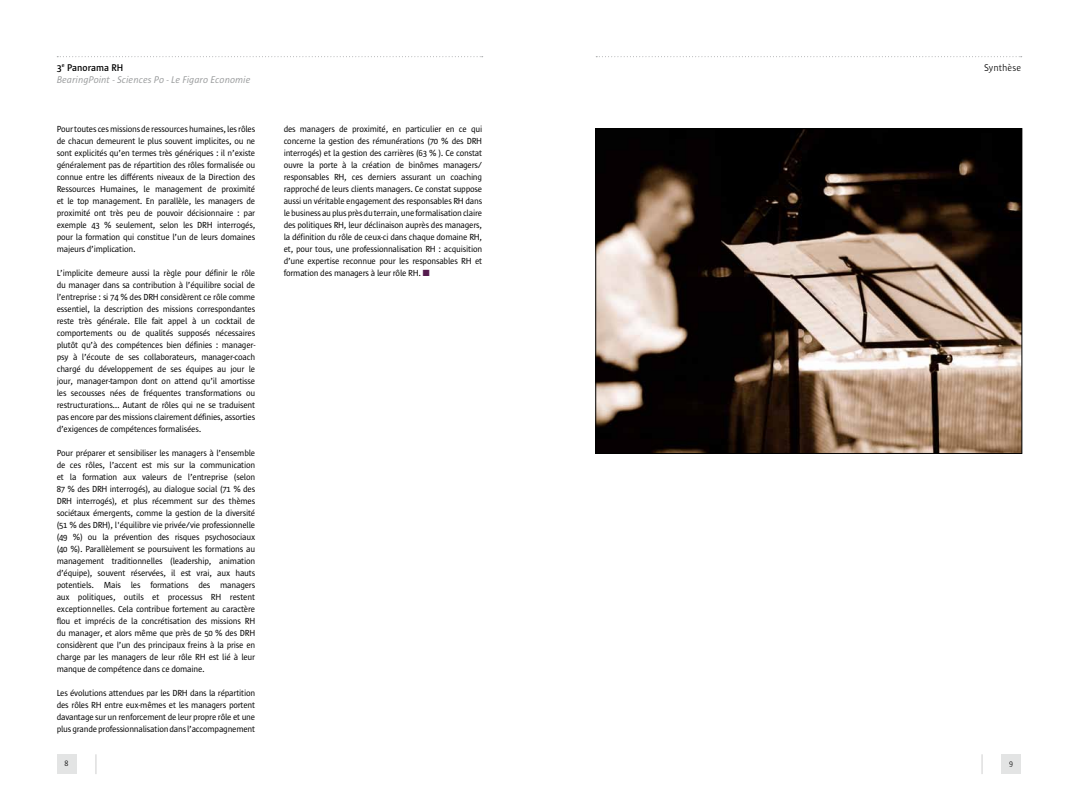
<style>
.page{position:relative;width:1078px;height:794px;background:#fff}
.page>*{position:absolute;margin:0;border:0;box-sizing:border-box;transform-origin:0 0}
.t1{font:italic 10px "Sun Hf 5 i";color:#9c9e9f}
.t2{font:600 10px "Sun Hf 6";color:#000}
.t3{font:300 10px "Sun Hf 3";color:#000}
.t4{font:9px/12px "Sun Hf 5";letter-spacing:-.025em;color:#000;text-align:justify}
.t5{font:300 8px "Sun Hf 3";color:#000}
.s1{color:#551b4e}
</style>
<div class="page">
<svg style="left:57px;top:56px;width:425px;height:1px"></svg>
<svg style="left:596px;top:56px;width:425px;height:1px"></svg>
<svg style="left:95px;top:754px;width:1px;height:20px"></svg>
<svg style="left:981px;top:754px;width:1px;height:20px"></svg>
<div style="left:57px;top:754px;width:20px;height:20px;background:#e3e4e4"></div>
<div style="left:1001px;top:754px;width:19px;height:20px;background:#e3e4e4"></div>
<img style="left:597px;top:130px;width:422px;height:322px">
<div style="left:595px;top:128px;width:426px;height:326px;border:1px solid #000"></div>
<p class="t2" style="left:57px;top:62px;width:68px">3<sup>e</sup> Panorama RH</p>
<p class="t1" style="left:57px;top:74px;width:195px">BearingPoint - Sciences Po - Le Figaro Economie</p>
<p class="t4" style="left:57px;top:123px;width:200px">Pour toutes ces missions de ressources humaines, les rôles de chacun demeurent le plus souvent implicites, ou ne sont explicités qu’en termes très génériques : il n’existe généralement pas de répartition des rôles formalisée ou connue entre les différents niveaux de la Direction des Ressources Humaines, le management de proximité et le top management. En parallèle, les managers de proximité ont très peu de pouvoir décisionnaire : par exemple 43 % seulement, selon les DRH interrogés, pour la formation qui constitue l’un de leurs domaines majeurs d’implication.</p>
<p class="t4" style="left:57px;top:267px;width:200px">L’implicite demeure aussi la règle pour définir le rôle du manager dans sa contribution à l’équilibre social de l’entreprise : si 74 % des DRH considèrent ce rôle comme essentiel, la description des missions correspondantes reste très générale. Elle fait appel à un cocktail de comportements ou de qualités supposés nécessaires plutôt qu’à des compétences bien définies : manager&shy;psy à l’écoute de ses collaborateurs, manager-coach chargé du développement de ses équipes au jour le jour, manager-tampon dont on attend qu’il amortisse les secousses nées de fréquentes transformations ou restructurations... Autant de rôles qui ne se traduisent pas encore par des missions clairement définies, assorties d’exigences de compétences formalisées.</p>
<p class="t4" style="left:57px;top:447px;width:200px">Pour préparer et sensibiliser les managers à l’ensemble de ces rôles, l’accent est mis sur la communication et la formation aux valeurs de l’entreprise (selon 87 % des DRH interrogés), au dialogue social (71 % des DRH interrogés), et plus récemment sur des thèmes sociétaux émergents, comme la gestion de la diversité (51 % des DRH), l'équilibre vie privée/vie professionnelle (49 %) ou la prévention des risques psychosociaux (40 %). Parallèlement se poursuivent les formations au management traditionnelles (leadership, animation d’équipe), souvent réservées, il est vrai, aux hauts potentiels. Mais les formations des managers aux politiques, outils et processus RH restent exceptionnelles. Cela contribue fortement au caractère flou et imprécis de la concrétisation des missions RH du manager, et alors même que près de 50 % des DRH considèrent que l’un des principaux freins à la prise en charge par les managers de leur rôle RH est lié à leur manque de compétence dans ce domaine.</p>
<p class="t4" style="left:57px;top:687px;width:200px">Les évolutions attendues par les DRH dans la répartition des rôles RH entre eux-mêmes et les managers portent davantage sur un renforcement de leur propre rôle et une plus grande professionnalisation dans l’accompagnement</p>
<p class="t4" style="left:283px;top:123px;width:200px">des managers de proximité, en particulier en ce qui concerne la gestion des rémunérations (70 % des DRH interrogés) et la gestion des carrières (63 % ). Ce constat ouvre la porte à la création de binômes managers/ responsables RH, ces derniers assurant un coaching rapproché de leurs clients managers. Ce constat suppose aussi un véritable engagement des responsables RH dans le business au plus près du terrain, une formalisation claire des politiques RH, leur déclinaison auprès des managers, la définition du rôle de ceux-ci dans chaque domaine RH, et, pour tous, une professionnalisation RH : acquisition d’une expertise reconnue pour les responsables RH et formation des managers à leur rôle RH. <span class="s1">■</span></p>
<p class="t3" style="left:983px;top:62px;width:39px">Synthèse</p>
<p class="t5" style="left:65px;top:759px;width:5px">8</p>
<p class="t5" style="left:1009px;top:759px;width:5px">9</p>
</div>
